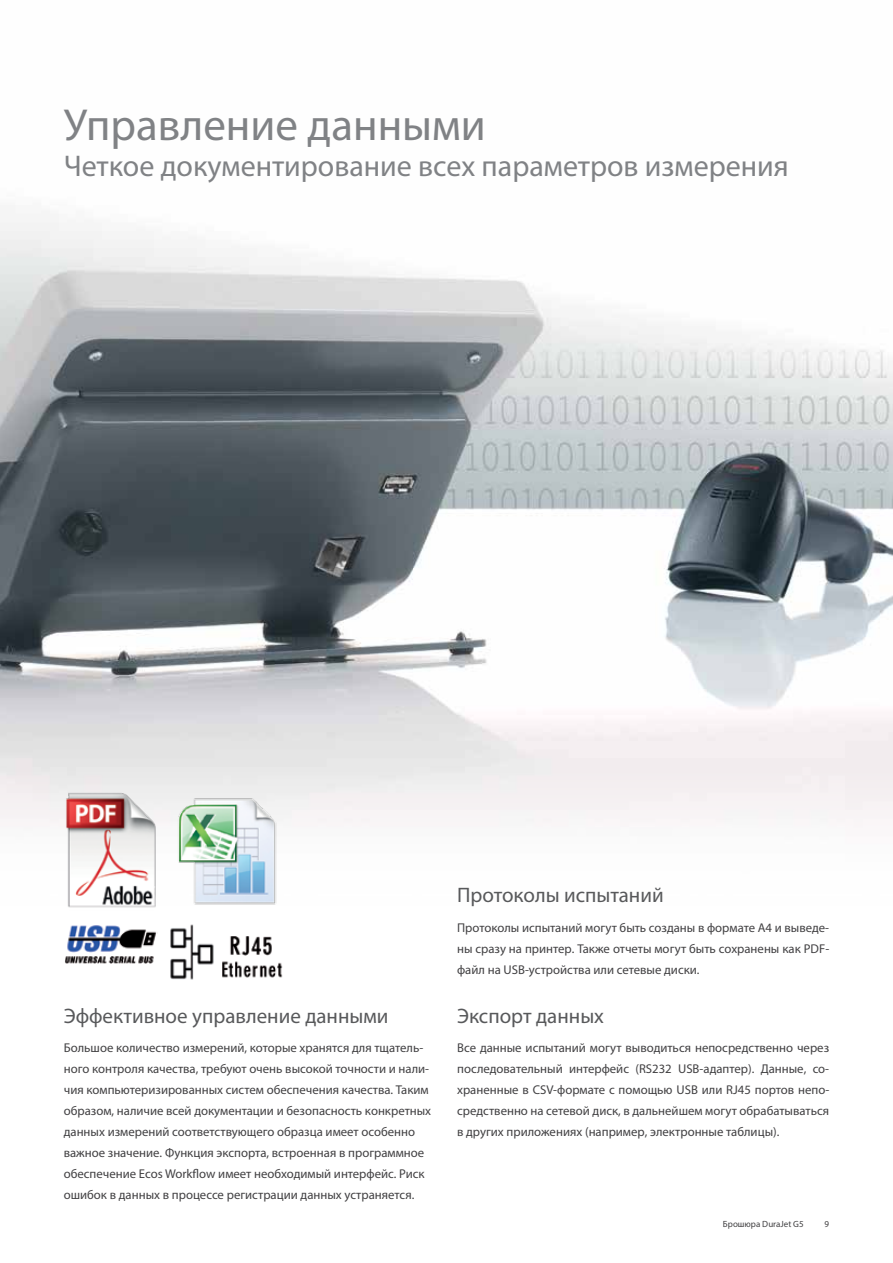
<style>
.page{position:relative;width:893px;height:1263px;background:#fff}
.page>*{position:absolute;margin:0;border:0;box-sizing:border-box;transform-origin:0 0}
.t1{font:45px "Myriad Pro";color:#808285}
.t2{font:30px "Myriad Pro";color:#808285}
.t3{font:21px "Myriad Pro";color:#58595b}
.t4{font:12.75px/21px "Myriad Pro";color:#414042;text-align:justify}
.t5{font:9px "Myriad Pro";color:#414042}
</style>
<div class="page">
<img style="left:0;top:222px;width:893px;height:601px">
<img style="left:169px;top:792px;width:119px;height:113px">
<img style="left:64px;top:792px;width:93px;height:116px">
<img style="left:170px;top:924px;width:113px;height:56px">
<img style="left:65px;top:925px;width:91px;height:39px">
<h1 class="t1" style="left:64px;top:97px;width:424px">Управление данными</h1>
<h2 class="t2" style="left:64px;top:147px;width:727px">Четкое документирование всех параметров измерения</h2>
<h3 class="t3" style="left:64px;top:1003px;width:326px">Эффективное управление данными</h3>
<p class="t4" style="left:64px;top:1037px;width:369px;text-align:left">Большое количество измерений, которые хранятся для тщатель&shy;ного контроля качества, требуют очень высокой точности и нали&shy;чия компьютеризированных систем обеспечения качества. Таким образом, наличие всей документации и безопасность конкретных данных измерений соответствующего образца имеет особенно важное значение. Функция экспорта, встроенная в программное обеспечение Ecos Workflow имеет необходимый интерфейс. Риск ошибок в данных в процессе регистрации данных устраняется.</p>
<h3 class="t3" style="left:457px;top:882px;width:208px">Протоколы испытаний</h3>
<p class="t4" style="left:457px;top:917px;width:374px">Протоколы испытаний могут быть созданы в формате А4 и выведе&shy;ны сразу на принтер. Также отчеты могут быть сохранены как PDF&shy;файл на USB-устройства или сетевые диски.</p>
<h3 class="t3" style="left:457px;top:1003px;width:148px">Экспорт данных</h3>
<p class="t4" style="left:457px;top:1037px;width:374px">Все данные испытаний могут выводиться непосредственно через последовательный интерфейс (RS232 USB-адаптер). Данные, со&shy;храненные в CSV-формате с помощью USB или RJ45 портов непо&shy;средственно на сетевой диск, в дальнейшем могут обрабатываться в других приложениях (например, электронные таблицы).</p>
<p class="t5" style="left:723px;top:1218px;width:82px">Брошюра DuraJet G5</p>
<p class="t5" style="left:825px;top:1218px;width:6px">9</p>
</div>
